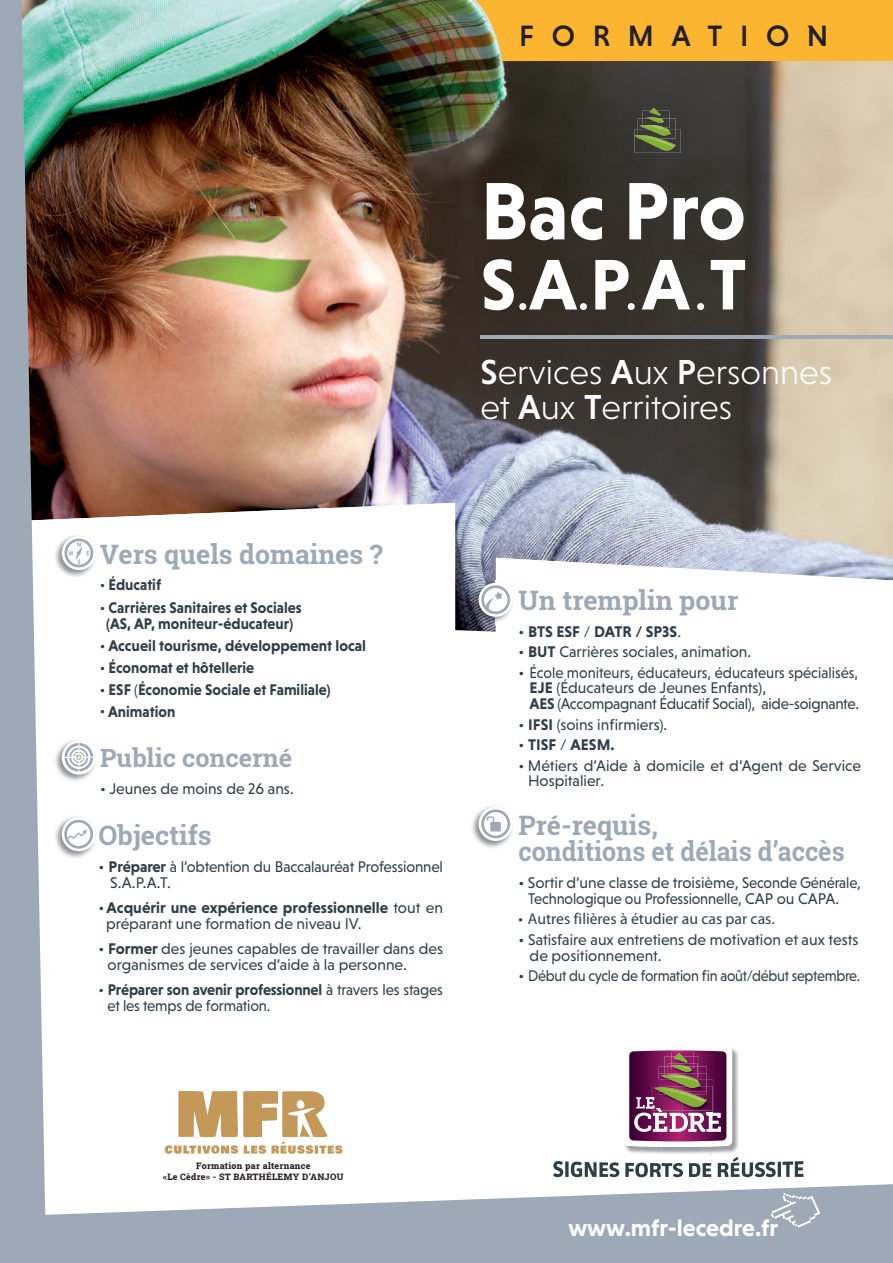
<style>
.page{position:relative;width:893px;height:1263px;background:#fff}
.page>*{position:absolute;margin:0;border:0;box-sizing:border-box;transform-origin:0 0}
.t1{font:700 82.8px "Niveau Grotesk";letter-spacing:-.005em;color:#fff}
.t2{font:700 72.9px "Niveau Grotesk";color:#fff}
.t3{font:300 35.25px/35.7px "Niveau Grotesk";color:#fff}
.t4{font:500 30px "Niveau Grotesk";letter-spacing:.59em;color:#231f20}
.t5{font:700 26.85px/26.8px "Roboto Slab";color:#9da9b7}
.t6{font:700 25.2px "Roboto Slab";color:#9da9b7}
.t7{font:700 24px "Niveau Grotesk";color:#fff}
.t8{font:15.75px/15.8px "Niveau Grotesk";color:#2f3f48}
.t9{font:700 15.75px/16px "Niveau Grotesk";color:#2f3f48;text-align:center;scale:.95 1}
.t10{font:15.75px/15.8px "Niveau Grotesk";color:#2f3f48;scale:.95 1}
.t11{font:700 15.75px "Niveau Grotesk";color:#2f3f48}
.t12{font:15.75px "Niveau Grotesk";letter-spacing:-.02em;color:#2f3f48}
.t13{font:15.75px "Myriad Pro";color:#2f3f48}
.t14{font:800 8.85px/10.6px "Roboto Slab";letter-spacing:.03em;color:#231f20;text-align:center}
.s1{font-weight:400;font-size:54.6px}
.s2{font-weight:500}
.s3{font-weight:400}
.s4{font-weight:700}
</style>
<div class="page">
<img style="left:45px;top:0;width:848px;height:632px">
<svg style="left:45px;top:503px;width:410px;height:648px"></svg>
<svg style="left:496px;top:558px;width:397px;height:74px"></svg>
<hr style="left:481px;top:336px;width:412px;height:3px;background:#9da9b7">
<svg style="left:459px;top:0;width:434px;height:61px;background:#f1b035"></svg>
<svg style="left:0;top:1184px;width:893px;height:79px;fill:#9da9b7"></svg>
<svg style="left:0;top:0;width:45px;height:1220px;background:#97a1a9"></svg>
<img style="left:54px;top:534px;width:43px;height:44px">
<svg style="left:62px;top:536px;width:34px;height:34px"></svg>
<svg style="left:64px;top:539px;width:29px;height:28px"></svg>
<img style="left:54px;top:739px;width:43px;height:43px">
<div style="left:62px;top:741px;width:34px;height:34px;background:#fff;border-radius:50%"></div>
<svg style="left:64px;top:743px;width:29px;height:29px"></svg>
<hr style="left:79px;top:742px;width:1px;height:32px;background:#fff">
<hr style="left:63px;top:757px;width:32px;height:1px;background:#fff">
<img style="left:54px;top:815px;width:43px;height:44px">
<div style="left:62px;top:817px;width:34px;height:34px;background:#fff;border-radius:50%"></div>
<svg style="left:64px;top:820px;width:29px;height:29px"></svg>
<img style="left:471px;top:581px;width:43px;height:43px">
<div style="left:479px;top:583px;width:34px;height:34px;background:#fff;border-radius:50%"></div>
<svg style="left:481px;top:585px;width:29px;height:29px"></svg>
<img style="left:472px;top:806px;width:41px;height:42px">
<div style="left:479px;top:807px;width:34px;height:34px;background:#fff;border-radius:50%"></div>
<svg style="left:481px;top:809px;width:29px;height:29px"></svg>
<svg style="left:165px;top:1091px;width:178px;height:63px"></svg>
<img style="left:732px;top:1048px;width:6px;height:33px">
<img style="left:732px;top:1081px;width:6px;height:37px">
<img style="left:625px;top:1147px;width:37px;height:7px">
<img style="left:701px;top:1118px;width:37px;height:36px">
<svg style="left:625px;top:1050px;width:107px;height:97px"></svg>
<img style="left:668px;top:1074px;width:25px;height:4px">
<img style="left:678px;top:1069px;width:14px;height:3px">
<img style="left:673px;top:1066px;width:18px;height:3px">
<svg style="left:553px;top:1161px;width:10px;height:16px"></svg>
<svg style="left:565px;top:1161px;width:4px;height:16px"></svg>
<svg style="left:571px;top:1161px;width:48px;height:16px"></svg>
<svg style="left:625px;top:1163px;width:58px;height:14px"></svg>
<svg style="left:689px;top:1163px;width:22px;height:14px"></svg>
<svg style="left:718px;top:1157px;width:58px;height:20px"></svg>
<hr style="left:778px;top:1162px;width:3px;height:15px;background:#2f3f48">
<svg style="left:783px;top:1161px;width:20px;height:16px"></svg>
<img style="left:634px;top:129px;width:47px;height:24px">
<svg style="left:634px;top:108px;width:42px;height:44px;background:#545e3e"></svg>
<img style="left:642px;top:125px;width:23px;height:3px">
<img style="left:649px;top:119px;width:15px;height:4px">
<svg style="left:771px;top:1193px;width:49px;height:34px;background:#aeb7c3"></svg>
<h3 class="t4" style="left:519px;top:18px;width:311px">FORMATION</h3>
<h1 class="t1" style="left:480px;top:164px;width:267px">Bac Pro</h1>
<h2 class="t2" style="left:480px;top:243px;width:268px">S<span class="s1">.</span>A<span class="s1">.</span>P<span class="s1">.</span>A<span class="s1">.</span>T</h2>
<h3 class="t3" style="left:480px;top:354px;width:353px"><span class="s2">S</span>ervices <span class="s2">A</span>ux <span class="s2">P</span>ersonnes et <span class="s2">A</span>ux <span class="s2">T</span>erritoires</h3>
<h3 class="t5" style="left:100px;top:540px;width:284px">Vers quels domaines ?</h3>
<p class="t9" style="left:100px;top:577px;width:66px"><span class="s3">•</span> Éducatif</p>
<p class="t9" style="left:100px;top:599px;width:214px"><span class="s3">•</span> Carrières Sanitaires et Sociales (AS, AP, moniteur-éducateur)</p>
<p class="t11" style="left:100px;top:636px;width:268px"><span class="s3">•</span> Accueil tourisme, développement local</p>
<p class="t9" style="left:100px;top:659px;width:164px"><span class="s3">•</span> Économat et hôtellerie</p>
<p class="t9" style="left:100px;top:681px;width:244px"><span class="s3">•</span> ESF <span class="s3">(</span>Économie Sociale et Familiale)</p>
<p class="t9" style="left:100px;top:703px;width:81px"><span class="s3">•</span> Animation</p>
<h3 class="t6" style="left:100px;top:741px;width:193px">Public concerné</h3>
<p class="t8" style="left:100px;top:781px;width:195px">• Jeunes de moins de 26 ans.</p>
<h3 class="t5" style="left:99px;top:821px;width:114px">Objectifs</h3>
<p class="t8" style="left:110px;top:858px;width:334px;line-height:16.5px;text-indent:-12px">• <span class="s4">Préparer</span> à l’obtention du Baccalauréat Professionnel<br>S.A.P.A.T.</p>
<p class="t8" style="left:106px;top:900px;width:339px;text-indent:-7px">• <span class="s4">Acquérir une expérience professionnelle</span> tout en préparant une formation de niveau IV.</p>
<p class="t8" style="left:108px;top:941px;width:337px;text-indent:-9px">• <span class="s4">Former</span> des jeunes capables de travailler dans des organismes de services d’aide à la personne.</p>
<p class="t10" style="left:108px;top:982px;width:355px;text-indent:-9px">• <span class="s4">Préparer son avenir professionnel</span> à travers les stages et les temps de formation.</p>
<h3 class="t5" style="left:519px;top:586px;width:221px">Un tremplin pour</h3>
<p class="t11" style="left:519px;top:622px;width:164px"><span class="s3">•</span> BTS ESF <span class="s3">/</span> DATR / SP3S<span class="s3">.</span></p>
<p class="t8" style="left:519px;top:644px;width:234px">• <span class="s4">BUT</span> Carrières sociales, animation.</p>
<p class="t8" style="left:530px;top:664px;width:331px;text-indent:-11px">• École moniteurs, éducateurs, éducateurs spécialisés,<br><span class="s4">EJE</span> (Éducateurs de Jeunes Enfants),<br><span class="s4">AES</span> (Accompagnant Éducatif Social), aide-soignante.</p>
<p class="t8" style="left:519px;top:716px;width:150px">• <span class="s4">IFSI</span> (soins infirmiers).</p>
<p class="t11" style="left:519px;top:736px;width:98px"><span class="s3">•</span> TISF <span class="s3">/</span> AESM.</p>
<p class="t8" style="left:528px;top:757px;width:334px;text-indent:-9px">• Métiers d’Aide à domicile et d’Agent de Service<br>Hospitalier.</p>
<h3 class="t5" style="left:519px;top:811px;width:328px">Pré-requis,<br>conditions et délais d’accès</h3>
<p class="t8" style="left:528px;top:875px;width:334px;text-indent:-10px">• Sortir d’une classe de troisième, Seconde Générale,<br>Technologique ou Professionnelle, CAP ou CAPA.</p>
<p class="t13" style="left:519px;top:910px;width:258px">• Autres filières à étudier au cas par cas.</p>
<p class="t8" style="left:530px;top:932px;width:330px;text-indent:-11px">• Satisfaire aux entretiens de motivation et aux tests de positionnement.</p>
<p class="t12" style="left:519px;top:967px;width:343px">• Début du cycle de formation fin août/début septembre.</p>
<p class="t14" style="left:163px;top:1160px;width:182px">Formation par alternance<br>«Le Cèdre» - ST BARTHÉLEMY D’ANJOU</p>
<h3 class="t7" style="left:568px;top:1214px;width:211px">www.mfr-lecedre.fr</h3>
</div>
